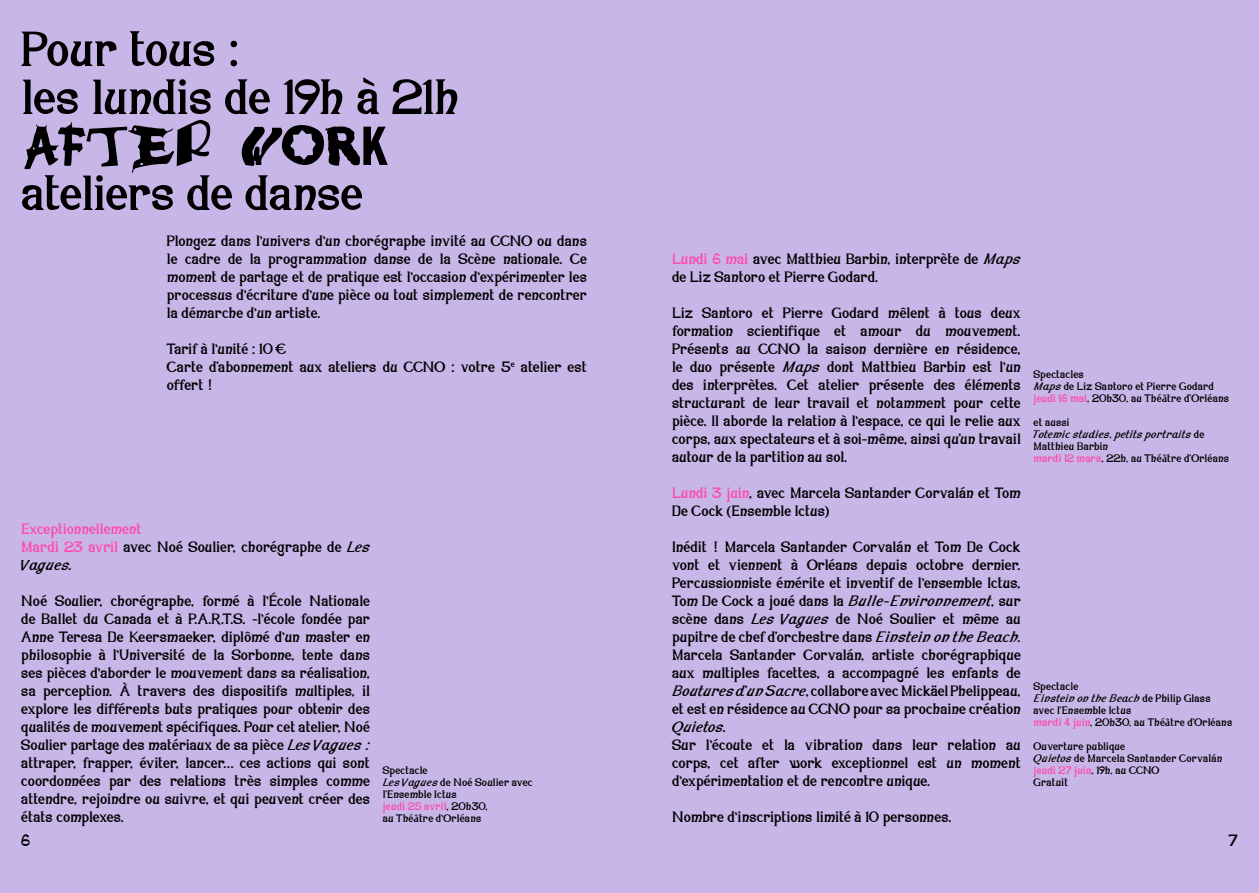
<style>
.page{position:relative;width:1259px;height:893px;background:#fff}
.page>*{position:absolute;margin:0;border:0;box-sizing:border-box;transform-origin:0 0}
.t1{font:54px/48px "Directrice";letter-spacing:-.01em;color:#000}
.t2{font:54px "Orleans Orleans 2";letter-spacing:-.015em;color:#000}
.t3{font:18px "Directrice";color:#000}
.t4{font:16.5px/18px "Directrice";color:#000}
.t5{font:16.5px/18px "Directrice";color:#ff4ab0}
.t6{font:12px/12px "Directrice";letter-spacing:.01em;color:#000}
.s1{color:#000}
.s2{font-style:inherit}
.s3{color:#ff4ab0}
</style>
<div class="page">
<div style="left:629px;top:0;width:630px;height:893px;background:#c7b6e7"></div>
<div style="left:0;top:0;width:629px;height:893px;background:#c7b6e7"></div>
<h1 class="t1" style="left:21px;top:26px;width:440px">Pour tous :<br>les lundis de 19h à 21h</h1>
<h1 class="t2" style="left:21px;top:106px;width:368px">afteR work</h1>
<h1 class="t1" style="left:21px;top:170px;width:343px">ateliers de danse</h1>
<p class="t4" style="left:167px;top:232px;width:421px;text-align:justify">Plongez dans l’univers d’un chorégraphe invité au CCNO ou dans le cadre de la programmation danse de la Scène nationale. Ce moment de partage et de pratique est l’occasion d’expérimenter les processus d’écriture d’une pièce ou tout simplement de rencontrer la démarche d’un artiste.</p>
<p class="t4" style="left:167px;top:340px;width:421px">Tarif à l’unité : 10 €<br>Carte d'abonnement aux ateliers du CCNO : votre 5<sup>e</sup> atelier est offert !</p>
<p class="t5" style="left:21px;top:520px;width:350px">Exceptionnellement<br>Mardi 23 avril <span class="s1">avec Noé Soulier, chorégraphe de</span> <span class="s1">Les<br>Vagues</span><span class="s1">.</span></p>
<p class="t4" style="left:21px;top:592px;width:350px;text-align:justify">Noé Soulier, chorégraphe, formé à l’École Nationale de Ballet du Canada et à P.A.R.T.S. -l’école fondée par Anne Teresa De Keersmaeker, diplômé d’un master en philosophie à l’Université de la Sorbonne, tente dans ses pièces d’aborder le mouvement dans sa réalisation, sa perception. À travers des dispositifs multiples, il explore les différents buts pratiques pour obtenir des qualités de mouvement spécifiques. Pour cet atelier, Noé Soulier partage des matériaux de sa pièce <span class="s2">Les Vagues : </span>attraper, frapper, éviter, lancer… ces actions qui sont coordonnées par des relations très simples comme attendre, rejoindre ou suivre, et qui peuvent créer des états complexes.</p>
<p class="t3" style="left:21px;top:826px;width:11px">6</p>
<p class="t6" style="left:383px;top:764px;width:152px">Spectacle<br><span class="s2">Les Vagues</span> de Noé Soulier avec l'Ensemble Ictus<br><span class="s3">jeudi 25 avril</span>, 20h30,<br>au Théâtre d’Orléans</p>
<p class="t4" style="left:672px;top:250px;width:350px"><span class="s3">Lundi 6 mai</span> avec Matthieu Barbin, interprète de <span class="s2">Maps </span>de Liz Santoro et Pierre Godard.</p>
<p class="t4" style="left:672px;top:304px;width:350px;text-align:justify">Liz Santoro et Pierre Godard mêlent à tous deux formation scientifique et amour du mouvement.<br>Présents au CCNO la saison dernière en résidence, le duo présente <span class="s2">Maps</span> dont Matthieu Barbin est l’un des interprètes. Cet atelier présente des éléments structurant de leur travail et notamment pour cette pièce. Il aborde la relation à l’espace, ce qui le relie aux corps, aux spectateurs et à soi-même, ainsi qu'un travail autour de la partition au sol.</p>
<p class="t4" style="left:672px;top:484px;width:350px"><span class="s3">Lundi 3 juin</span>, avec Marcela Santander Corvalán et Tom<br>De Cock (Ensemble Ictus)</p>
<p class="t4" style="left:672px;top:538px;width:350px">Inédit ! Marcela Santander Corvalán et Tom De Cock vont et viennent à Orléans depuis octobre dernier.<br>Percussionniste émérite et inventif de l’ensemble Ictus, Tom De Cock a joué dans la <span class="s2">Bulle-Environnement</span>, sur scène dans <span class="s2">Les Vagues</span> de Noé Soulier et même au pupitre de chef d'orchestre dans <span class="s2">Einstein on the Beach</span>.<br>Marcela Santander Corvalán, artiste chorégraphique aux multiples facettes, a accompagné les enfants de <span class="s2">Boutures d'un Sacre</span>, collabore avec Mickäel Phelippeau, et est en résidence au CCNO pour sa prochaine création <span class="s2">Quietos</span>.<br>Sur l’écoute et la vibration dans leur relation au corps, cet after work exceptionnel est un moment d’expérimentation et de rencontre unique.</p>
<p class="t4" style="left:672px;top:808px;width:281px">Nombre d’inscriptions limité à 10 personnes.</p>
<p class="t6" style="left:1033px;top:368px;width:197px">Spectacles<br><span class="s2">Maps</span> de Liz Santoro et Pierre Godard <span class="s3">jeudi 16 mai</span>, 20h30, au Théâtre d'Orléans</p>
<p class="t6" style="left:1033px;top:416px;width:197px">et aussi<br><span class="s2">Totemic studies, petits portraits</span> de<br>Matthieu Barbin<br><span class="s3">mardi 12 mars</span>, 22h, au Théâtre d'Orléans</p>
<p class="t6" style="left:1033px;top:680px;width:200px">Spectacle<br><span class="s2">Einstein on the Beach</span> de Philip Glass avec l'Ensemble Ictus<br><span class="s3">mardi 4 juin</span>, 20h30, au Théâtre d'Orléans</p>
<p class="t6" style="left:1033px;top:740px;width:190px">Ouverture publique<br><span class="s2">Quietos</span> de Marcela Santander Corvalán <span class="s3">jeudi 27 juin</span>, 19h, au CCNO<br>Gratuit</p>
<p class="t3" style="left:1228px;top:826px;width:11px">7</p>
</div>
